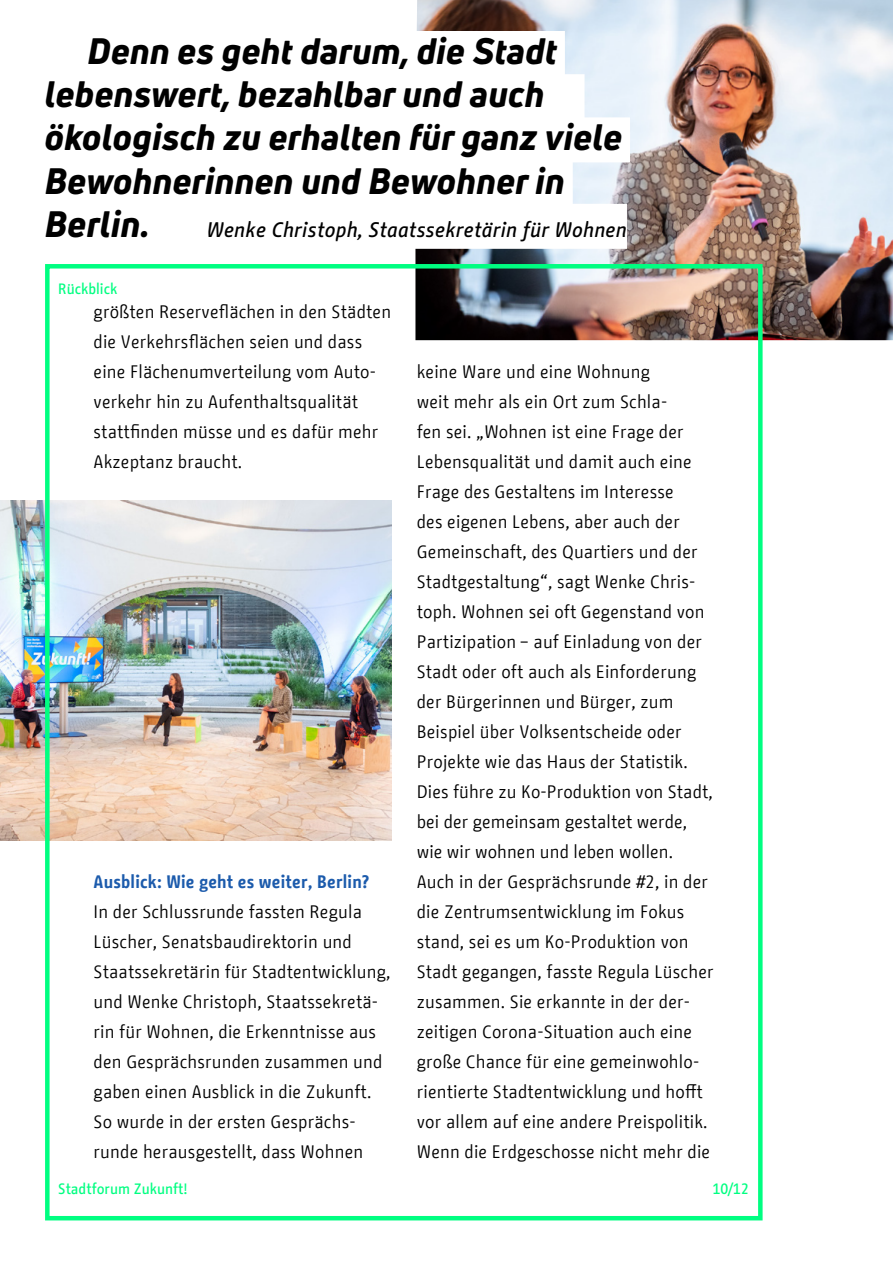
<style>
.page{position:relative;width:893px;height:1263px;background:#fff}
.page>*{position:absolute;margin:0;border:0;box-sizing:border-box;transform-origin:0 0}
.Zitate{font:italic 800 36px/43.2px "Uni Neue";letter-spacing:.01em;color:#000}
.Zitate-2{font:italic 500 21px "BMF Change";letter-spacing:.01em;color:#000}
.Fließtext{font:18px/30px "BMF Change";letter-spacing:.01em;color:#000}
.Überschrift_2{font:700 18px "BMF Change";letter-spacing:.01em;color:#1c5bac}
.t1{font:500 15px "BMF Change";color:#00fe81}
</style>
<div class="page">
<img style="left:0;top:500px;width:391px;height:341px">
<img style="left:415px;top:0;width:478px;height:340px">
<div style="left:87px;top:31px;width:478px;height:45px;background:#fff"></div>
<div style="left:45px;top:74px;width:539px;height:45px;background:#fff"></div>
<div style="left:45px;top:117px;width:585px;height:45px;background:#fff"></div>
<div style="left:45px;top:161px;width:528px;height:45px;background:#fff"></div>
<div style="left:45px;top:204px;width:582px;height:45px;background:#fff"></div>
<div style="left:45px;top:264px;width:718px;height:956px;border:4px solid #00fe81"></div>
<h5 class="Zitate" style="left:45px;top:29px;width:579px;text-indent:43px">Denn es geht darum, die Stadt lebenswert, bezahlbar und auch ökologisch zu erhalten für ganz viele<br>Bewohnerinnen und Bewohner in<br>Berlin.</h5>
<h5 class="Zitate-2" style="left:207px;top:215px;width:422px">Wenke Christoph, Staatssekretärin für Wohnen</h5>
<p class="t1" style="left:58px;top:278px;width:61px">Rückblick</p>
<p class="Fließtext" style="left:94px;top:297px;width:299px">größten Reserveflächen in den Städten die Verkehrsflächen seien und dass eine Flächenumverteilung vom Auto&shy;verkehr hin zu Aufenthaltsqualität stattfinden müsse und es dafür mehr Akzeptanz braucht.</p>
<h3 class="Überschrift_2" style="left:94px;top:869px;width:277px">Ausblick: Wie geht es weiter, Berlin?</h3>
<p class="Fließtext" style="left:94px;top:897px;width:298px">In der Schlussrunde fassten Regula Lüscher, Senatsbaudirektorin und Staatssekretärin für Stadtentwicklung, und Wenke Christoph, Staatssekretä&shy;rin für Wohnen, die Erkenntnisse aus den Gesprächsrunden zusammen und gaben einen Ausblick in die Zukunft.</p>
<p class="Fließtext" style="left:94px;top:1107px;width:271px">So wurde in der ersten Gesprächs&shy;runde herausgestellt, dass Wohnen</p>
<p class="Fließtext" style="left:417px;top:357px;width:298px">keine Ware und eine Wohnung<br>weit mehr als ein Ort zum Schla-<br>fen sei. „Wohnen ist eine Frage der Lebensqualität und damit auch eine Frage des Gestaltens im Interesse<br>des eigenen Lebens, aber auch der Gemeinschaft, des Quartiers und der Stadtgestaltung“, sagt Wenke Chris&shy;toph. Wohnen sei oft Gegenstand von Partizipation – auf Einladung von der Stadt oder oft auch als Einforderung der Bürgerinnen und Bürger, zum Beispiel über Volksentscheide oder Projekte wie das Haus der Statistik.<br>Dies führe zu Ko-Produktion von Stadt, bei der gemeinsam gestaltet werde, wie wir wohnen und leben wollen.</p>
<p class="Fließtext" style="left:417px;top:867px;width:298px">Auch in der Gesprächsrunde #2, in der die Zentrumsentwicklung im Fokus stand, sei es um Ko-Produktion von Stadt gegangen, fasste Regula Lüscher zusammen. Sie erkannte in der der&shy;zeitigen Corona-Situation auch eine große Chance für eine gemeinwohlo&shy;rientierte Stadtentwicklung und hofft vor allem auf eine andere Preispolitik.<br>Wenn die Erdgeschosse nicht mehr die</p>
<p class="t1" style="left:58px;top:1178px;width:131px">Stadtforum Zukunft!</p>
<p class="t1" style="left:713px;top:1178px;width:38px">10/12</p>
</div>
